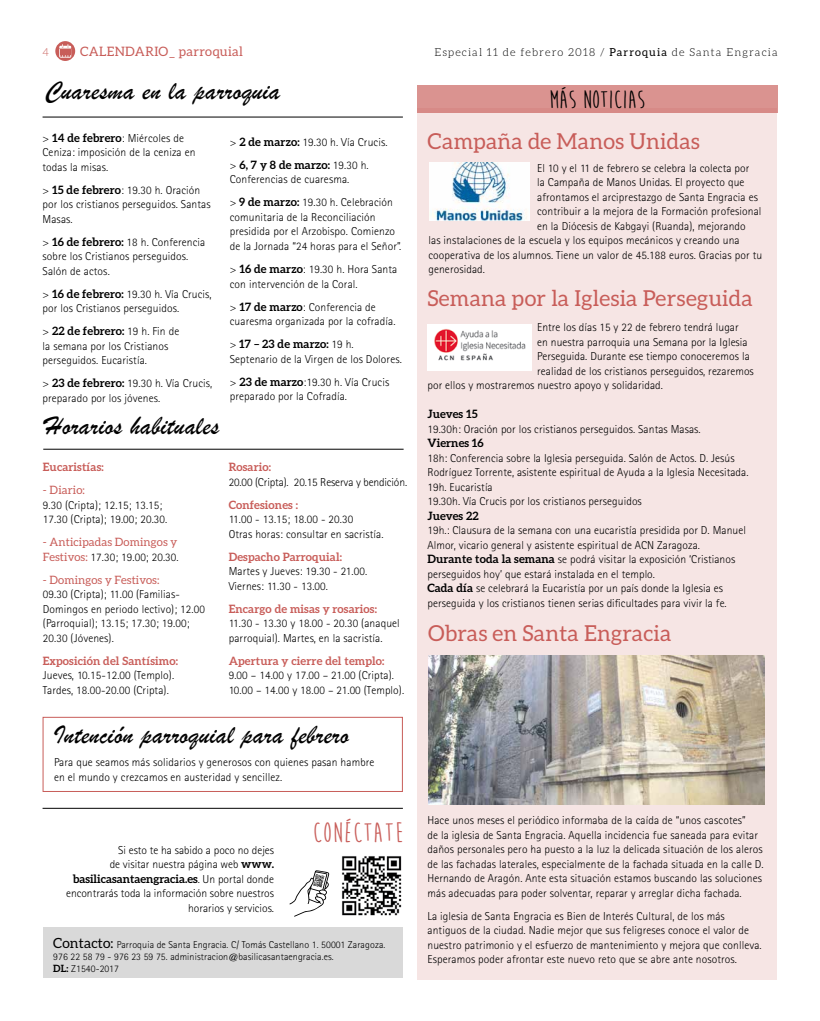
<style>
.page{position:relative;width:820px;height:1021px;background:#fff}
.page>*{position:absolute;margin:0;border:0;box-sizing:border-box;transform-origin:0 0}
.t1{font:700 29px "Moon Flower";letter-spacing:.04em;color:#c85d59}
.t2{font:27px "Brush Script";letter-spacing:.01em;color:#000}
.t3{font:700 26px "Moon Flower";letter-spacing:.01em;color:#000}
.t4{font:22px "Aleo";letter-spacing:.01em;color:#c85d59}
.t5{font:13px "Aleo";letter-spacing:.025em;color:#c85d59}
.t6{font:300 11.5px/14.5px "Rotis Sans Serif";letter-spacing:.01em;color:#000}
.t7{font:700 11.5px "Aleo";letter-spacing:.005em;color:#000}
.t8{font:700 11.5px "Aleo";letter-spacing:.01em;color:#c85d59}
.t9{font:11.5px "Aleo";letter-spacing:.01em;color:#c85d59}
.t10{font:300 11.5px "Rotis Sans Serif";letter-spacing:-.01em;color:#000}
.t11{font:300 11px "Aleo";letter-spacing:.1em;color:#000}
.t12{font:300 11px "Aleo";color:#c85d59}
.t13{font:300 10px/12px "Rotis Sans Serif";letter-spacing:.01em;color:#000}
.s1{font-weight:400}
.s2{font-family:"Aleo";font-weight:700}
.s3{font-family:"Rotis Sans Serif";font-weight:300}
.s4{font-family:"Aleo";font-weight:400;color:#c85d59}
.s5{font-family:"Aleo";font-weight:400;font-size:14px}
</style>
<div class="page">
<svg style="left:55px;top:41px;width:20px;height:20px"></svg>
<hr style="left:43px;top:808px;width:360px;height:1px;background:#000">
<img style="left:342px;top:856px;width:60px;height:60px">
<svg style="left:289px;top:870px;width:40px;height:46px"></svg>
<hr style="left:43px;top:117px;width:360px;height:1px;background:#000">
<div style="left:43px;top:927px;width:359px;height:51px;background:#d9d9d9"></div>
<hr style="left:43px;top:449px;width:360px;height:1px;background:#000">
<div style="left:417px;top:108px;width:359px;height:871px;background:#f6e5e4"></div>
<div style="left:417px;top:86px;width:360px;height:27px;background:#da9390"></div>
<img style="left:429px;top:162px;width:100px;height:58px">
<img style="left:428px;top:655px;width:336px;height:149px">
<img style="left:427px;top:324px;width:104px;height:46px">
<div style="left:43px;top:716px;width:360px;height:76px;border:1px solid #c85d59"></div>
<p class="t12" style="left:43px;top:46px;width:8px">4</p>
<p class="t5" style="left:80px;top:44px;width:164px">CALENDARIO_ parroquial</p>
<p class="t11" style="left:434px;top:46px;width:344px">Especial 11 de febrero 2018 / <span class="s1">Parroquia</span> de Santa Engracia</p>
<h2 class="t2" style="left:45px;top:73px;width:237px">Cuaresma en la parroquia</h2>
<p class="t6" style="left:43px;top:130px;width:154px">&gt; <span class="s2">14 de febrero</span>: Miércoles de<br>Ceniza: imposición de la ceniza en todas la misas.</p>
<p class="t6" style="left:43px;top:182px;width:169px">&gt; <span class="s2">15 de febrero</span>: 19.30 h. Oración por los cristianos perseguidos. Santas<br>Masas.</p>
<p class="t6" style="left:43px;top:234px;width:164px">&gt; <span class="s2">16 de febrero:</span> 18 h. Conferencia sobre los Cristianos perseguidos.<br>Salón de actos.</p>
<p class="t6" style="left:43px;top:286px;width:170px">&gt; <span class="s2">16 de febrero:</span> 19.30 h. Vía Crucis, por los Cristianos perseguidos.</p>
<p class="t7" style="left:43px;top:324px;width:138px"><span class="s3">&gt;</span> 22 de febrero: <span class="s3">19 h. Fin de</span></p>
<p class="t6" style="left:43px;top:339px;width:127px">la semana por los Cristianos perseguidos. Eucaristía.</p>
<p class="t6" style="left:43px;top:376px;width:171px">&gt; <span class="s2">23 de febrero:</span> 19.30 h. Vía Crucis, preparado por los jóvenes.</p>
<h2 class="t2" style="left:45px;top:407px;width:176px">Horarios habituales</h2>
<p class="t8" style="left:43px;top:460px;width:62px">Eucaristías:</p>
<p class="t9" style="left:43px;top:483px;width:43px">- Diario:</p>
<p class="t6" style="left:43px;top:497px;width:126px">9.30 (Cripta); 12.15; 13.15;<br>17.30 (Cripta); 19.00; 20.30.</p>
<p class="t9" style="left:43px;top:535px;width:136px">- Anticipadas Domingos y</p>
<p class="t6" style="left:43px;top:549px;width:137px"><span class="s4">Festivos:</span> 17.30; 19.00; 20.30.</p>
<p class="t9" style="left:43px;top:573px;width:118px">- Domingos y Festivos:</p>
<p class="t6" style="left:43px;top:587px;width:163px">09.30 (Cripta); 11.00 (Familias-<br>Domingos en periodo lectivo); 12.00 (Parroquial); 13.15; 17.30; 19.00;<br>20.30 (Jóvenes).</p>
<p class="t8" style="left:43px;top:654px;width:137px">Exposición del Santísimo:</p>
<p class="t6" style="left:43px;top:668px;width:133px">Jueves, 10.15-12.00 (Templo).<br>Tardes, 18.00-20.00 (Cripta).</p>
<p class="t6" style="left:230px;top:135px;width:159px">&gt; <span class="s2">2 de marzo:</span> 19.30 h. Vía Crucis.</p>
<p class="t7" style="left:230px;top:158px;width:140px"><span class="s3">&gt;</span> 6, 7 y 8 de marzo: <span class="s3">19.30 h.</span></p>
<p class="t6" style="left:230px;top:168px;width:165px;line-height:23px">Conferencias de cuaresma.<br>&gt; <span class="s2">9 de marzo:</span> 19.30 h. Celebración</p>
<p class="t6" style="left:230px;top:210px;width:173px">comunitaria de la Reconciliación presidida por el Arzobispo. Comienzo de la Jornada “24 horas para el Señor”.</p>
<p class="t6" style="left:230px;top:262px;width:169px">&gt; <span class="s2">16 de marzo</span>: 19.30 h. Hora Santa con intervención de la Coral.</p>
<p class="t6" style="left:230px;top:299px;width:167px">&gt; <span class="s2">17 de marzo</span>: Conferencia de cuaresma organizada por la cofradía.</p>
<p class="t7" style="left:230px;top:337px;width:125px"><span class="s3">&gt;</span> 17 – 23 de marzo: <span class="s3">19 h.</span></p>
<p class="t6" style="left:230px;top:347px;width:173px;line-height:23px">Septenario de la Virgen de los Dolores. &gt; <span class="s2">23 de marzo</span>:19.30 h. Vía Crucis</p>
<p class="t6" style="left:230px;top:389px;width:119px">preparado por la Cofradía.</p>
<p class="t8" style="left:229px;top:460px;width:44px">Rosario:</p>
<p class="t10" style="left:229px;top:475px;width:180px">20.00 (Cripta). 20.15 Reserva y bendición.</p>
<p class="t8" style="left:229px;top:498px;width:71px">Confesiones :</p>
<p class="t6" style="left:229px;top:512px;width:156px">11.00 - 13.15; 18.00 - 20.30<br>Otras horas: consultar en sacristía.</p>
<p class="t8" style="left:229px;top:550px;width:115px">Despacho Parroquial:</p>
<p class="t6" style="left:229px;top:564px;width:140px">Martes y Jueves: 19.30 - 21.00.<br>Viernes: 11.30 - 13.00.</p>
<p class="t8" style="left:229px;top:602px;width:150px">Encargo de misas y rosarios:</p>
<p class="t6" style="left:229px;top:616px;width:172px">11.30 - 13.30 y 18.00 - 20.30 (anaquel parroquial). Martes, en la sacristía.</p>
<p class="t8" style="left:229px;top:654px;width:157px">Apertura y cierre del templo:</p>
<p class="t6" style="left:229px;top:668px;width:177px">9.00 – 14.00 y 17.00 – 21.00 (Cripta).<br>10.00 – 14.00 y 18.00 – 21.00 (Templo).</p>
<h2 class="t2" style="left:54px;top:716px;width:297px">Intención parroquial para febrero</h2>
<p class="t6" style="left:54px;top:755px;width:322px">Para que seamos más solidarios y generosos con quienes pasan hambre en el mundo y crezcamos en austeridad y sencillez.</p>
<p class="t6" style="left:110px;top:842px;width:166px;text-align:right">Si esto te ha sabido a poco no dejes de visitar nuestra página web <span class="s2">www.</span></p>
<p class="t7" style="left:73px;top:871px;width:203px">basilicasantaengracia.es<span class="s3">. Un portal donde</span></p>
<p class="t6" style="left:66px;top:886px;width:209px;text-align:right">encontrarás toda la información sobre nuestros horarios y servicios.</p>
<h1 class="t1" style="left:313px;top:817px;width:92px">CONÉCTATE</h1>
<p class="t13" style="left:53px;top:938px;width:333px"><span class="s5">Contacto:</span> Parroquia de Santa Engracia. C/ Tomás Castellano 1. 50001 Zaragoza.<br>976 22 58 79 - 976 23 59 75. administracion@basilicasantaengracia.es.<br><span class="s2">DL:</span> Z1540-2017</p>
<h3 class="t3" style="left:549px;top:86px;width:97px">MÁS NOTICIAS</h3>
<h3 class="t4" style="left:427px;top:129px;width:274px">Campaña de Manos Unidas</h3>
<p class="t6" style="left:537px;top:160px;width:214px">El 10 y el 11 de febrero se celebra la colecta por</p>
<p class="t6" style="left:537px;top:175px;width:209px">la Campaña de Manos Unidas. El proyecto que</p>
<p class="t6" style="left:537px;top:189px;width:222px">afrontamos el arciprestazgo de Santa Engracia es</p>
<p class="t6" style="left:537px;top:204px;width:226px">contribuir a la mejora de la Formación profesional</p>
<p class="t6" style="left:537px;top:218px;width:210px">en la Diócesis de Kabgayi (Ruanda), mejorando</p>
<p class="t6" style="left:428px;top:233px;width:312px">las instalaciones de la escuela y los equipos mecánicos y creando una</p>
<p class="t6" style="left:428px;top:247px;width:335px">cooperativa de los alumnos. Tiene un valor de 45.188 euros. Gracias por tu</p>
<p class="t6" style="left:428px;top:262px;width:58px">generosidad.</p>
<h3 class="t4" style="left:427px;top:286px;width:326px">Semana por la Iglesia Perseguida</h3>
<p class="t6" style="left:537px;top:320px;width:203px">Entre los días 15 y 22 de febrero tendrá lugar</p>
<p class="t6" style="left:537px;top:334px;width:212px">en nuestra parroquia una Semana por la Iglesia</p>
<p class="t6" style="left:537px;top:349px;width:214px">Perseguida. Durante ese tiempo conoceremos la</p>
<p class="t6" style="left:537px;top:363px;width:218px">realidad de los cristianos perseguidos, rezaremos</p>
<p class="t6" style="left:427px;top:378px;width:237px">por ellos y mostraremos nuestro apoyo y solidaridad.</p>
<p class="t7" style="left:427px;top:407px;width:52px">Jueves 15</p>
<p class="t6" style="left:427px;top:421px;width:275px">19.30h: Oración por los cristianos perseguidos. Santas Masas.</p>
<p class="t7" style="left:427px;top:436px;width:58px">Viernes 16</p>
<p class="t6" style="left:427px;top:450px;width:322px">18h: Conferencia sobre la Iglesia perseguida. Salón de Actos. D. Jesús Rodríguez Torrente, asistente espiritual de Ayuda a la Iglesia Necesitada.<br>19h. Eucaristía<br>19.30h. Vía Crucis por los cristianos perseguidos</p>
<p class="t7" style="left:427px;top:509px;width:53px">Jueves 22</p>
<p class="t6" style="left:427px;top:523px;width:320px">19h.: Clausura de la semana con una eucaristía presidida por D. Manuel Almor, vicario general y asistente espiritual de ACN Zaragoza.<br><span class="s2">Durante toda la semana</span> se podrá visitar la exposición ‘Cristianos perseguidos hoy’ que estará instalada en el templo.<br><span class="s2">Cada día</span> se celebrará la Eucaristía por un país donde la Iglesia es perseguida y los cristianos tienen serias dificultades para vivir la fe.</p>
<h3 class="t4" style="left:428px;top:620px;width:245px">Obras en Santa Engracia</h3>
<p class="t6" style="left:427px;top:813px;width:337px">Hace unos meses el periódico informaba de la caída de “unos cascotes”<br>de la iglesia de Santa Engracia. Aquella incidencia fue saneada para evitar daños personales pero ha puesto a la luz la delicada situación de los aleros de las fachadas laterales, especialmente de la fachada situada en la calle D.<br>Hernando de Aragón. Ante esta situación estamos buscando las soluciones más adecuadas para poder solventar, reparar y arreglar dicha fachada.</p>
<p class="t6" style="left:427px;top:908px;width:335px">La iglesia de Santa Engracia es Bien de Interés Cultural, de los más antiguos de la ciudad. Nadie mejor que sus feligreses conoce el valor de nuestro patrimonio y el esfuerzo de mantenimiento y mejora que conlleva.<br>Esperamos poder afrontar este nuevo reto que se abre ante nosotros.</p>
</div>
